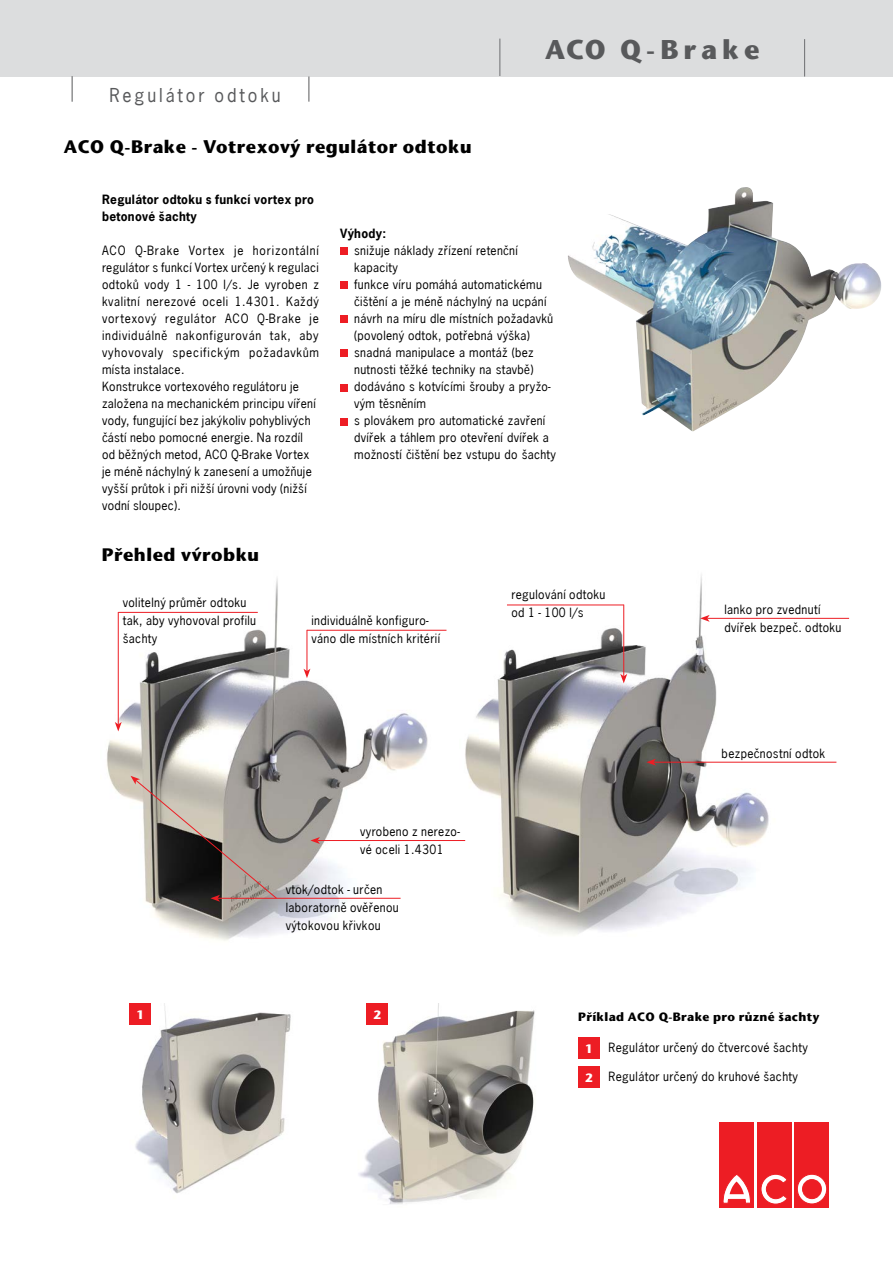
<style>
.page{position:relative;width:893px;height:1263px;background:#fff}
.page>*{position:absolute;margin:0;border:0;box-sizing:border-box;transform-origin:0 0}
.t1{font:700 27px "Stone Sans";letter-spacing:.185em;color:#58595b}
.t2{font:700 18px "Stone Sans";letter-spacing:.03em;color:#000}
.t3{font:18px "News Gothic";letter-spacing:.16em;color:#58595b}
.t4{font:12px/17px "News Gothic";letter-spacing:.025em;color:#000}
.t5{font:700 12px/17px "News Gothic";letter-spacing:.025em;color:#000}
.t6{font:700 12px "Stone Sans";letter-spacing:.03em;color:#000}
.t7{font:700 12px "Stone Sans";color:#fff}
</style>
<div class="page">
<div style="left:720px;top:1122px;width:34px;height:85px;background:#ed1d24"></div>
<svg style="left:723px;top:1175px;width:28px;height:28px"></svg>
<div style="left:757px;top:1122px;width:35px;height:85px;background:#ed1d24"></div>
<svg style="left:761px;top:1174px;width:26px;height:30px"></svg>
<div style="left:795px;top:1122px;width:34px;height:85px;background:#ed1d24"></div>
<svg style="left:797px;top:1174px;width:30px;height:30px"></svg>
<div style="left:797px;top:1174px;width:30px;height:30px;border:1px solid #ed1d24;border-radius:50%"></div>
<div style="left:802px;top:1179px;width:19px;height:19px;background:#ed1d24;border-radius:50%"></div>
<div style="left:802px;top:1179px;width:19px;height:20px;border:1px solid #ed1d24;border-radius:50%"></div>
<div style="left:0;top:0;width:893px;height:77px;background:#dcddde"></div>
<hr style="left:500px;top:39px;width:1px;height:37px;background:#6d6e71">
<hr style="left:804px;top:39px;width:1px;height:38px;background:#6d6e71">
<svg style="left:72px;top:76px;width:1px;height:26px"></svg>
<svg style="left:309px;top:77px;width:1px;height:25px"></svg>
<img style="left:568px;top:187px;width:313px;height:244px">
<div style="left:340px;top:248px;width:8px;height:7px;background:#ed1d24"></div>
<div style="left:340px;top:282px;width:8px;height:7px;background:#ed1d24"></div>
<div style="left:340px;top:316px;width:8px;height:7px;background:#ed1d24"></div>
<div style="left:340px;top:350px;width:8px;height:7px;background:#ed1d24"></div>
<div style="left:340px;top:384px;width:8px;height:7px;background:#ed1d24"></div>
<div style="left:340px;top:418px;width:8px;height:7px;background:#ed1d24"></div>
<img style="left:129px;top:1003px;width:162px;height:190px">
<img style="left:358px;top:1003px;width:177px;height:201px">
<img style="left:107px;top:578px;width:329px;height:363px">
<img style="left:465px;top:574px;width:330px;height:361px">
<hr style="left:218px;top:898px;width:183px;height:1px;background:#ed1d24">
<hr style="left:317px;top:840px;width:148px;height:1px;background:#ed1d24">
<svg style="left:310px;top:837px;width:10px;height:7px"></svg>
<hr style="left:653px;top:762px;width:183px;height:1px;background:#ed1d24">
<svg style="left:646px;top:759px;width:10px;height:7px"></svg>
<hr style="left:507px;top:605px;width:117px;height:1px;background:#ed1d24">
<hr style="left:623px;top:605px;width:1px;height:71px;background:#ed1d24">
<svg style="left:620px;top:674px;width:7px;height:9px"></svg>
<hr style="left:707px;top:618px;width:142px;height:1px;background:#ed1d24">
<svg style="left:700px;top:615px;width:10px;height:7px"></svg>
<hr style="left:307px;top:630px;width:139px;height:1px;background:#ed1d24">
<hr style="left:307px;top:630px;width:1px;height:41px;background:#ed1d24">
<svg style="left:303px;top:669px;width:7px;height:9px"></svg>
<hr style="left:118px;top:612px;width:140px;height:1px;background:#ed1d24">
<hr style="left:118px;top:612px;width:1px;height:112px;background:#ed1d24">
<svg style="left:115px;top:722px;width:7px;height:9px"></svg>
<svg style="left:131px;top:776px;width:147px;height:126px;background:#908a84"></svg>
<div style="left:578px;top:1037px;width:22px;height:22px;background:#ed1d24"></div>
<div style="left:578px;top:1067px;width:22px;height:21px;background:#ed1d24"></div>
<div style="left:130px;top:1003px;width:21px;height:22px;background:#ed1d24"></div>
<div style="left:367px;top:1003px;width:21px;height:22px;background:#ed1d24"></div>
<h2 class="t3" style="left:109px;top:84px;width:173px">Regulátor odtoku</h2>
<h2 class="t2" style="left:64px;top:136px;width:409px">ACO Q-Brake - Votrexový regulátor odtoku</h2>
<h1 class="t1" style="left:545px;top:33px;width:216px">ACO Q-Brake</h1>
<p class="t5" style="left:102px;top:191px;width:213px">Regulátor odtoku s funkcí vortex pro betonové šachty</p>
<p class="t4" style="left:102px;top:242px;width:218px">ACO Q-Brake Vortex je horizontální regulátor s funkcí Vortex určený k regulaci odtoků vody 1 - 100 l/s. Je vyroben z kvalitní nerezové oceli 1.4301. Každý vortexový regulátor ACO Q-Brake je individuálně nakonfigurován tak, aby vyhovovaly specifickým požadavkům místa instalace.<br>Konstrukce vortexového regulátoru je založena na mechanickém principu víření vody, fungující bez jakýkoliv pohyblivých částí nebo pomocné energie. Na rozdíl od běžných metod, ACO Q-Brake Vortex je méně náchylný k zanesení a umožňuje vyšší průtok i při nižší úrovni vody (nižší vodní sloupec).</p>
<h2 class="t2" style="left:102px;top:544px;width:159px">Přehled výrobku</h2>
<p class="t5" style="left:340px;top:225px;width:48px">Výhody:</p>
<p class="t4" style="left:354px;top:242px;width:203px">snižuje náklady zřízení retenční kapacity<br>funkce víru pomáhá automatickému čištění a je méně náchylný na ucpání návrh na míru dle místních požadavků (povolený odtok, potřebná výška) snadná manipulace a montáž (bez nutnosti těžké techniky na stavbě) dodáváno s kotvícími šrouby a pryžo&shy;vým těsněním<br>s plovákem pro automatické zavření dvířek a táhlem pro otevření dvířek a možností čištění bez vstupu do šachty</p>
<p class="t4" style="left:123px;top:593px;width:135px;line-height:18px">volitelný průměr odtoku tak, aby vyhovoval profilu šachty</p>
<p class="t4" style="left:311px;top:611px;width:130px;line-height:18px">individuálně konfiguro&shy;váno dle místních kritérií</p>
<p class="t4" style="left:511px;top:586px;width:95px;line-height:18px">regulování odtoku od 1 - 100 l/s</p>
<p class="t4" style="left:360px;top:822px;width:101px;line-height:18px">vyrobeno z nerezo&shy;vé oceli 1.4301</p>
<p class="t4" style="left:286px;top:880px;width:115px;line-height:18px">vtok/odtok - určen laboratorně ověřenou výtokovou křivkou</p>
<p class="t4" style="left:724px;top:600px;width:118px;line-height:18px">lanko pro zvednutí dvířek bezpeč. odtoku</p>
<p class="t4" style="left:722px;top:745px;width:105px">bezpečnostní odtok</p>
<p class="t7" style="left:137px;top:1007px;width:9px">1</p>
<p class="t7" style="left:373px;top:1007px;width:9px">2</p>
<p class="t6" style="left:578px;top:1009px;width:243px">Příklad ACO Q-Brake pro různé šachty</p>
<p class="t7" style="left:585px;top:1041px;width:9px">1</p>
<p class="t7" style="left:585px;top:1070px;width:9px">2</p>
<p class="t4" style="left:609px;top:1039px;width:201px">Regulátor určený do čtvercové šachty</p>
<p class="t4" style="left:609px;top:1068px;width:191px">Regulátor určený do kruhové šachty</p>
</div>
